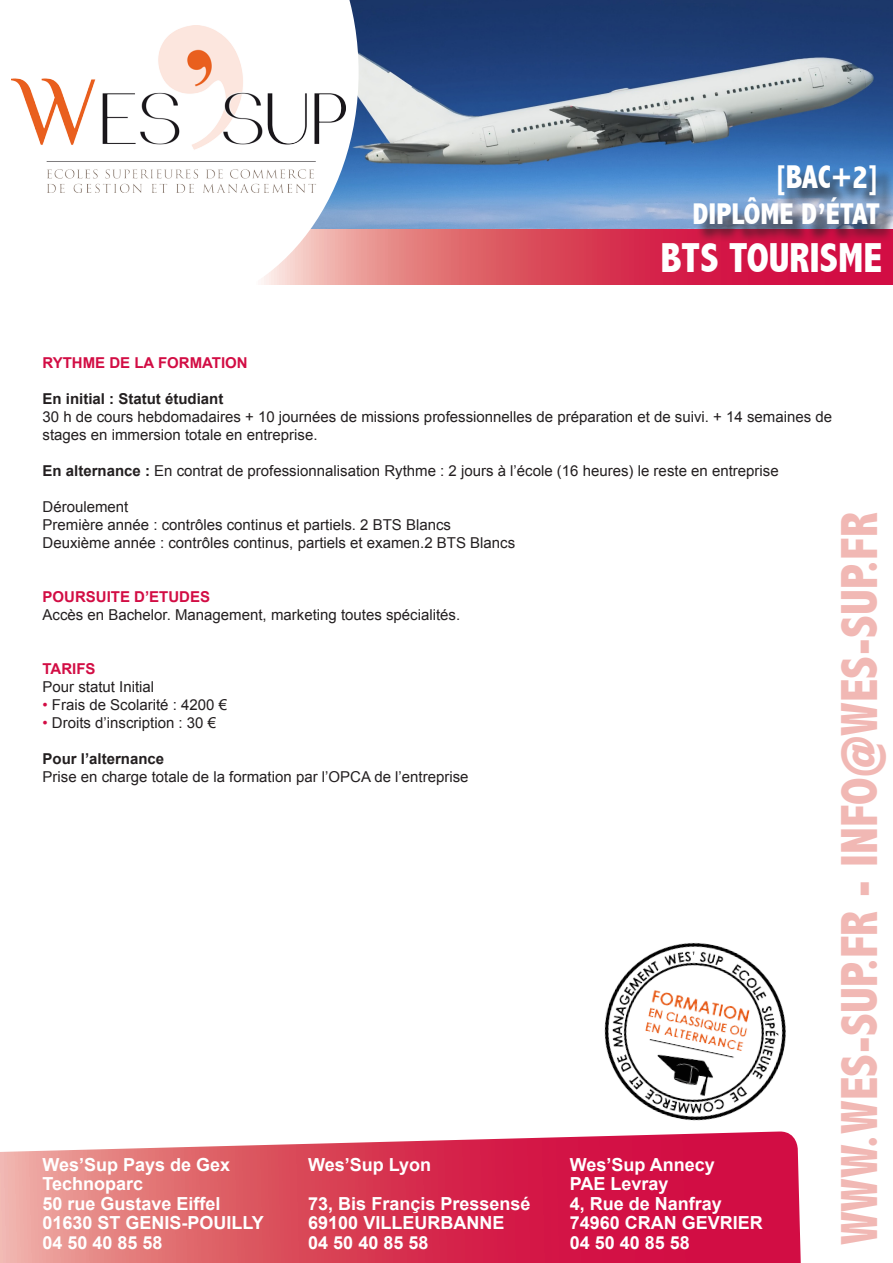
<style>
.page{position:relative;width:893px;height:1263px;background:#fff}
.page>*{position:absolute;margin:0;border:0;box-sizing:border-box;transform-origin:0 0}
.t1{font:800 condensed 52.35px "Abadi";color:#f1b8b4;scale:.95 1}
.t2{font:800 condensed 42px "Abadi";color:#fff;scale:.95 1}
.t3{font:800 condensed 33px "Abadi";color:#fff;scale:.95 1}
.t4{font:800 condensed 30px "Abadi";color:#fff}
.t5{font:700 18px "Arial";color:#fff}
.t6{font:15px/18px "Arial";color:#231f20}
.t7{font:700 15px "Arial";color:#d20d44}
.t8{font:700 15px "Arial";color:#231f20}
.s1{font-weight:700}
.s2{color:#d20d44}
</style>
<div class="page">
<svg style="left:0;top:1138px;width:801px;height:125px;background:#dc4e65"></svg>
<img style="left:528px;top:942px;width:273px;height:250px">
<img style="left:359px;top:0;width:534px;height:230px">
<svg style="left:359px;top:230px;width:534px;height:55px;background:#d93e59"></svg>
<svg style="left:11px;top:0;width:348px;height:285px"></svg>
<div style="left:696px;top:167px;width:197px;height:75px;background:#231f20;opacity:.75"></div>
<img style="left:12px;top:26px;width:334px;height:166px">
<p class="t3" style="left:774px;top:157px;width:114px">[BAC+2]</p>
<p class="t4" style="left:693px;top:196px;width:189px">DIPLÔME D’ÉTAT</p>
<p class="t2" style="left:660px;top:233px;width:235px">BTS TOURISME</p>
<p class="t7" style="left:43px;top:353px;width:207px">RYTHME DE LA FORMATION</p>
<p class="t8" style="left:43px;top:389px;width:182px">En initial : Statut étudiant</p>
<p class="t6" style="left:43px;top:408px;width:791px">30 h de cours hebdomadaires + 10 journées de missions professionnelles de préparation et de suivi. + 14 semaines de stages en immersion totale en entreprise.</p>
<p class="t6" style="left:43px;top:462px;width:738px"><span class="s1">En alternance :</span> En contrat de professionnalisation Rythme : 2 jours à l’école (16 heures) le reste en entreprise</p>
<p class="t6" style="left:43px;top:498px;width:87px">Déroulement</p>
<p class="t6" style="left:43px;top:516px;width:410px">Première année : contrôles continus et partiels. 2 BTS Blancs</p>
<p class="t6" style="left:43px;top:534px;width:474px">Deuxième année : contrôles continus, partiels et examen.2 BTS Blancs</p>
<p class="t7" style="left:43px;top:587px;width:169px">POURSUITE D’ETUDES</p>
<p class="t6" style="left:43px;top:606px;width:419px">Accès en Bachelor. Management, marketing toutes spécialités.</p>
<p class="t7" style="left:43px;top:659px;width:55px">TARIFS</p>
<p class="t6" style="left:43px;top:678px;width:113px">Pour statut Initial</p>
<p class="t6" style="left:43px;top:696px;width:186px"><span class="s2">•</span> Frais de Scolarité : 4200 €</p>
<p class="t6" style="left:43px;top:714px;width:175px"><span class="s2">•</span> Droits d’inscription : 30 €</p>
<p class="t8" style="left:43px;top:749px;width:123px">Pour l’alternance</p>
<p class="t6" style="left:43px;top:768px;width:428px">Prise en charge totale de la formation par l’OPCA de l’entreprise</p>
<p class="t5" style="left:43px;top:1153px;width:189px">Wes’Sup Pays de Gex</p>
<p class="t5" style="left:43px;top:1172px;width:102px">Technoparc</p>
<p class="t5" style="left:43px;top:1192px;width:180px">50 rue Gustave Eiffel</p>
<p class="t5" style="left:43px;top:1211px;width:223px">01630 ST GENIS-POUILLY</p>
<p class="t5" style="left:43px;top:1231px;width:122px">04 50 40 85 58</p>
<p class="t5" style="left:308px;top:1153px;width:125px">Wes’Sup Lyon</p>
<p class="t5" style="left:308px;top:1192px;width:224px">73, Bis Françis Pressensé</p>
<p class="t5" style="left:308px;top:1211px;width:198px">69100 VILLEURBANNE</p>
<p class="t5" style="left:308px;top:1231px;width:122px">04 50 40 85 58</p>
<p class="t5" style="left:570px;top:1153px;width:147px">Wes’Sup Annecy</p>
<p class="t5" style="left:570px;top:1172px;width:100px">PAE Levray</p>
<p class="t5" style="left:570px;top:1192px;width:154px">4, Rue de Nanfray</p>
<p class="t5" style="left:570px;top:1211px;width:195px">74960 CRAN GEVRIER</p>
<p class="t5" style="left:570px;top:1231px;width:122px">04 50 40 85 58</p>
<p class="t1" style="left:829px;top:1245px;width:773px;rotate:-90deg">WWW.WES-SUP.FR - INFO@WES-SUP.FR</p>
</div>
